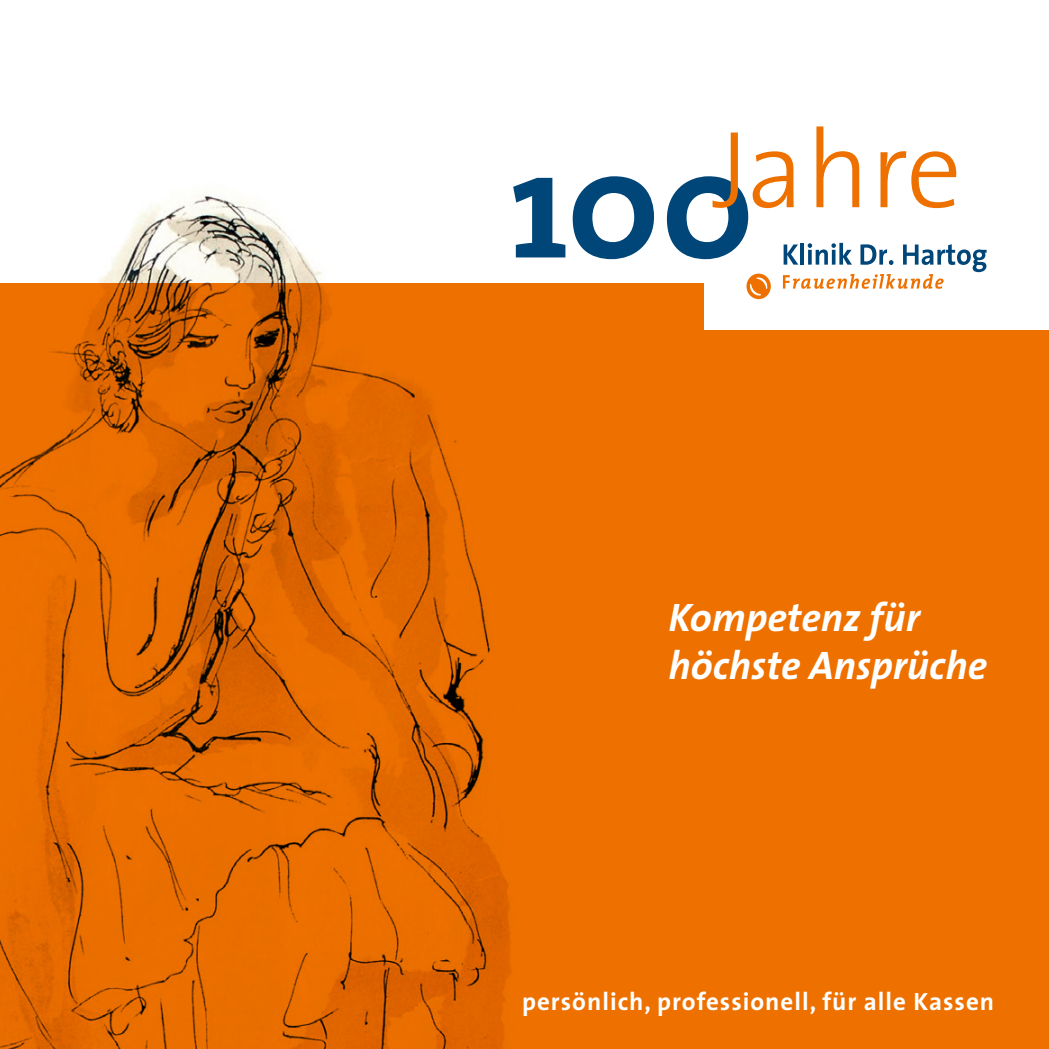
<style>
.page{position:relative;width:1049px;height:1049px;background:#fff}
.page>*{position:absolute;margin:0;border:0;box-sizing:border-box;transform-origin:0 0}
.t1{font:300 110.5px "The Sans";letter-spacing:-.01em;color:#ee7100}
.t2{font:italic 700 40px/48px "The Sans";color:#fff}
.t3{font:700 25px "The Sans";letter-spacing:.04em;color:#fff}
.s1{font-family:"The Serif";font-weight:700;font-size:155px;color:#004679}
</style>
<div class="page">
<div style="left:0;top:283px;width:1049px;height:766px;background:#ee7100"></div>
<img style="left:0;top:195px;width:512px;height:854px">
<div style="left:705px;top:275px;width:344px;height:55px;background:#fff"></div>
<svg style="left:783px;top:243px;width:203px;height:46px"></svg>
<svg style="left:746px;top:274px;width:25px;height:25px"></svg>
<svg style="left:750px;top:277px;width:17px;height:19px"></svg>
<h1 class="t1" style="left:511px;top:79px;width:452px"><span class="s1">100</span>Jahre</h1>
<h2 class="t2" style="left:669px;top:593px;width:320px">Kompetenz für höchste Ansprüche</h2>
<p class="t3" style="left:522px;top:981px;width:473px">persönlich, professionell, für alle Kassen</p>
</div>
